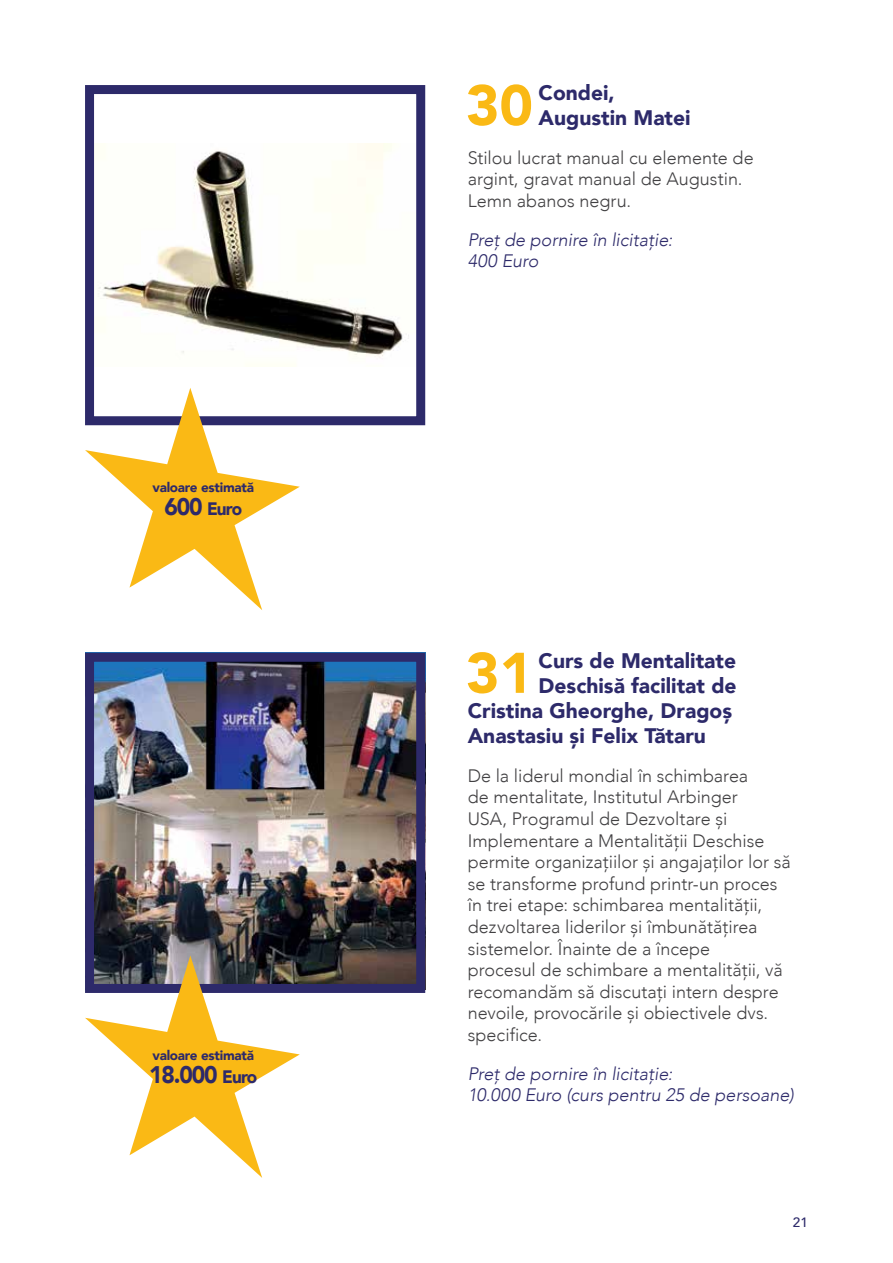
<style>
.page{position:relative;width:893px;height:1263px;background:#fff}
.page>*{position:absolute;margin:0;border:0;box-sizing:border-box;transform-origin:0 0}
.t1{font:900 56.55px "Avenir";color:#fab915}
.t2{font:900 24px "Avenir";color:#2d2a6a;scale:.95 1}
.t3{font:900 21px/25.2px "Avenir";color:#2d2a6a}
.t4{font:300 18px/21.6px "Avenir";color:#414042}
.t5{font:italic 300 18px/21.6px "Avenir";color:#2d2a6a}
.t6{font:900 18px "Avenir";color:#2d2a6a;scale:.95 1}
.t7{font:900 13.5px "Avenir";letter-spacing:-.02em;color:#2d2a6a}
.t8{font:500 13.5px "Avenir";color:#2d2a6a}
.s1{font-size:24px}
.s2{font-size:18px}
</style>
<div class="page">
<img style="left:95px;top:663px;width:320px;height:320px">
<div style="left:85px;top:653px;width:340px;height:340px;border:9px solid #2d2a6a"></div>
<svg style="left:85px;top:955px;width:215px;height:223px"></svg>
<img style="left:98px;top:144px;width:311px;height:214px">
<div style="left:85px;top:85px;width:340px;height:340px;border:9px solid #2d2a6a"></div>
<svg style="left:85px;top:388px;width:215px;height:222px"></svg>
<p class="t7" style="left:153px;top:476px;width:103px">valoare estimată</p>
<p class="t6" style="left:164px;top:493px;width:83px"><span class="s1">600</span> Euro</p>
<p class="t7" style="left:153px;top:1044px;width:103px">valoare estimată</p>
<h2 class="t2" style="left:149px;top:1054px;width:115px">18.000 <span class="s2">Euro</span></h2>
<h1 class="t1" style="left:466px;top:57px;width:69px">30</h1>
<p class="t3" style="left:539px;top:79px;width:154px">Condei,<br>Augustin Matei</p>
<p class="t4" style="left:468px;top:147px;width:287px">Stilou lucrat manual cu elemente de argint, gravat manual de Augustin.<br>Lemn abanos negru.</p>
<p class="t5" style="left:468px;top:229px;width:206px">Preț de pornire în licitație:<br>400 Euro</p>
<h1 class="t1" style="left:466px;top:625px;width:69px">31</h1>
<p class="t3" style="left:539px;top:647px;width:199px">Curs de Mentalitate</p>
<p class="t3" style="left:539px;top:672px;width:199px">Deschisă facilitat de</p>
<p class="t3" style="left:468px;top:697px;width:266px">Cristina Gheorghe, Dragoș</p>
<p class="t3" style="left:468px;top:723px;width:240px">Anastasiu și Felix Tătaru</p>
<p class="t4" style="left:468px;top:765px;width:325px">De la liderul mondial în schimbarea<br>de mentalitate, Institutul Arbinger<br>USA, Programul de Dezvoltare și Implementare a Mentalității Deschise permite organizațiilor și angajaților lor să se transforme profund printr-un proces în trei etape: schimbarea mentalității, dezvoltarea liderilor și îmbunătățirea sistemelor. Înainte de a începe<br>procesul de schimbare a mentalității, vă recomandăm să discutați intern despre nevoile, provocările și obiectivele dvs. specifice.</p>
<p class="t5" style="left:468px;top:1063px;width:327px">Preț de pornire în licitație:<br>10.000 Euro (curs pentru 25 de persoane)</p>
<p class="t8" style="left:793px;top:1211px;width:16px">21</p>
</div>
